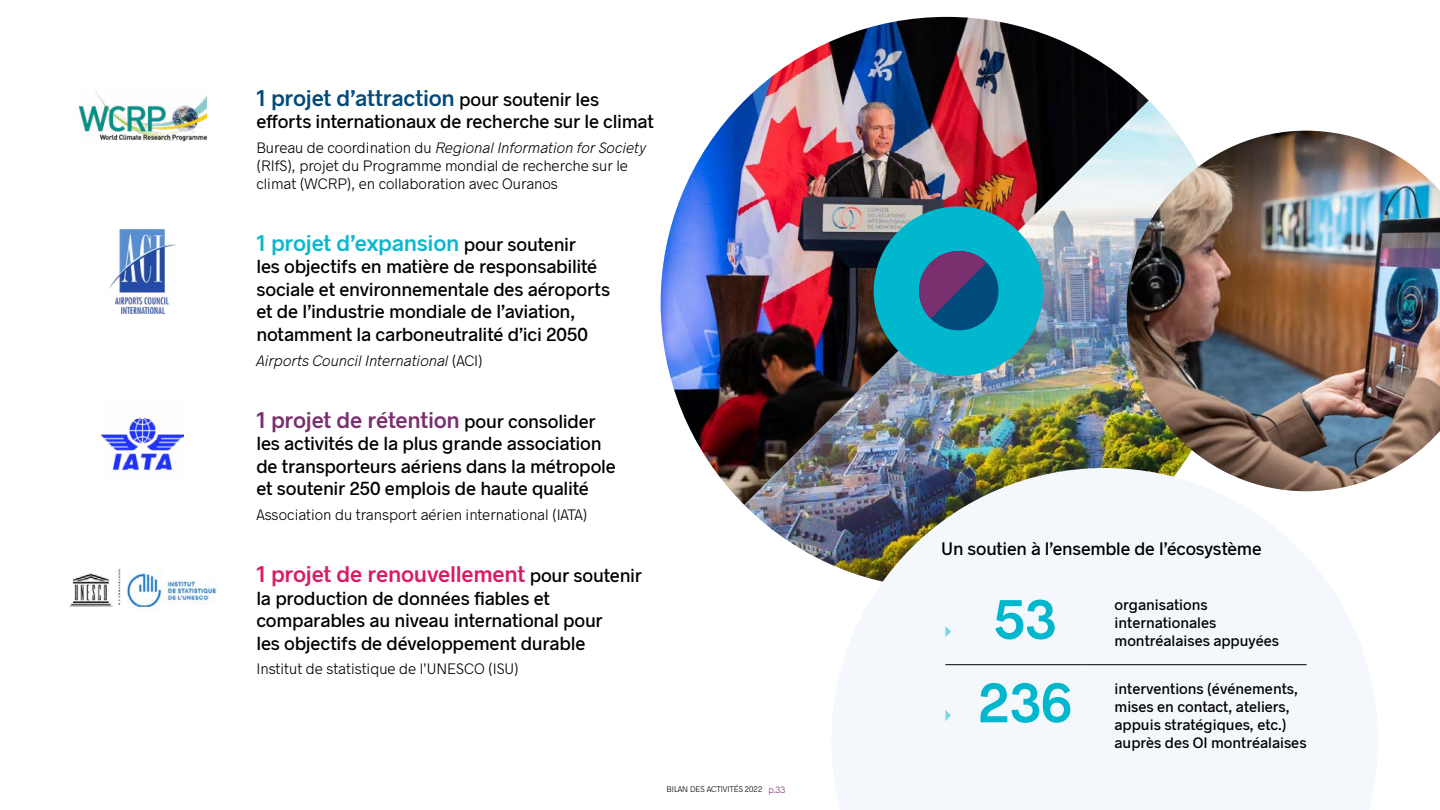
<style>
.page{position:relative;width:1440px;height:810px;background:#fff}
.page>*{position:absolute;margin:0;border:0;box-sizing:border-box;transform-origin:0 0}
.t1{font:600 56.25px "Radnika";color:#00b7ce}
.t2{font:600 22.5px "Radnika";letter-spacing:-.01em;color:#da1b66}
.t3{font:600 22.5px "Radnika";letter-spacing:-.01em;color:#004a7b}
.t4{font:600 22.5px "Radnika";letter-spacing:-.01em;color:#7a2f70}
.t5{font:600 22.5px "Radnika";letter-spacing:-.01em;color:#0cb7ce}
.t6{font:500 18.75px/22.5px "Radnika";letter-spacing:-.01em;color:#000}
.t7{font:500 18px "Radnika";letter-spacing:-.01em;color:#000}
.t8{font:300 15px/18px "Radnika";color:#000}
.t9{font:500 15px/18px "Radnika";color:#000}
.t10{font:italic 300 15px "Radnika";color:#000}
.t11{font:300 8.25px "Radnika";letter-spacing:-.01em;color:#000}
.s1{font-weight:500;font-size:18.75px;color:#000}
.s2{font-style:italic}
.s3{font-style:normal}
.s4{font-size:9px;color:#7a2f6f}
</style>
<div class="page">
<img style="left:660px;top:17px;width:489px;height:488px">
<img style="left:744px;top:101px;width:431px;height:464px">
<img style="left:1127px;top:131px;width:313px;height:345px">
<svg style="left:831px;top:468px;width:547px;height:342px;fill:#f4f8fc"></svg>
<hr style="left:945px;top:664px;width:140px;height:1px;background:#000">
<hr style="left:1085px;top:664px;width:222px;height:1px;background:#000">
<svg style="left:945px;top:626px;width:6px;height:11px"></svg>
<svg style="left:945px;top:710px;width:6px;height:11px"></svg>
<div style="left:874px;top:206px;width:169px;height:170px;background:#00b7ce;border-radius:50%"></div>
<div style="left:919px;top:251px;width:79px;height:79px;background:#004a7c;border-radius:50%"></div>
<svg style="left:919px;top:251px;width:68px;height:68px"></svg>
<img style="left:109px;top:229px;width:67px;height:84px">
<img style="left:78px;top:89px;width:130px;height:53px">
<img style="left:102px;top:417px;width:82px;height:54px">
<img style="left:69px;top:569px;width:147px;height:40px">
<p class="t3" style="left:256px;top:82px;width:344px">1 projet d’attraction <span class="s1">pour soutenir les</span></p>
<p class="t6" style="left:256px;top:109px;width:399px">efforts internationaux de recherche sur le climat</p>
<p class="t8" style="left:256px;top:138px;width:391px">Bureau de coordination du <span class="s2">Regional Information for Society </span>(RIfS), projet du Programme mondial de recherche sur le climat (WCRP), en collaboration avec Ouranos</p>
<p class="t5" style="left:256px;top:227px;width:321px">1 projet d’expansion <span class="s1">pour soutenir</span></p>
<p class="t6" style="left:256px;top:255px;width:355px">les objectifs en matière de responsabilité sociale et environnementale des aéroports et de l’industrie mondiale de l’aviation, notamment la carboneutralité d’ici 2050</p>
<p class="t10" style="left:256px;top:350px;width:228px">Airports Council International <span class="s3">(ACI)</span></p>
<p class="t4" style="left:256px;top:404px;width:341px">1 projet de rétention <span class="s1">pour consolider</span></p>
<p class="t6" style="left:256px;top:431px;width:361px">les activités de la plus grande association de transporteurs aériens dans la métropole et soutenir 250 emplois de haute qualité</p>
<p class="t8" style="left:256px;top:505px;width:333px">Association du transport aérien international (IATA)</p>
<p class="t2" style="left:256px;top:559px;width:387px">1 projet de renouvellement <span class="s1">pour soutenir</span></p>
<p class="t6" style="left:256px;top:586px;width:348px">la production de données fiables et comparables au niveau international pour les objectifs de développement durable</p>
<p class="t8" style="left:256px;top:659px;width:264px">Institut de statistique de l’UNESCO (ISU)</p>
<p class="t11" style="left:667px;top:784px;width:120px">BILAN DES ACTIVITÉS 2022 <span class="s4">p.33</span></p>
<p class="t7" style="left:941px;top:536px;width:322px">Un soutien à l’ensemble de l’écosystème</p>
<h1 class="t1" style="left:993px;top:580px;width:65px">53</h1>
<p class="t9" style="left:1115px;top:595px;width:166px">organisations internationales montréalaises appuyées</p>
<h1 class="t1" style="left:977px;top:663px;width:96px">236</h1>
<p class="t9" style="left:1115px;top:679px;width:193px">interventions (événements, mises en contact, ateliers, appuis stratégiques, etc.) auprès des OI montréalaises</p>
</div>
